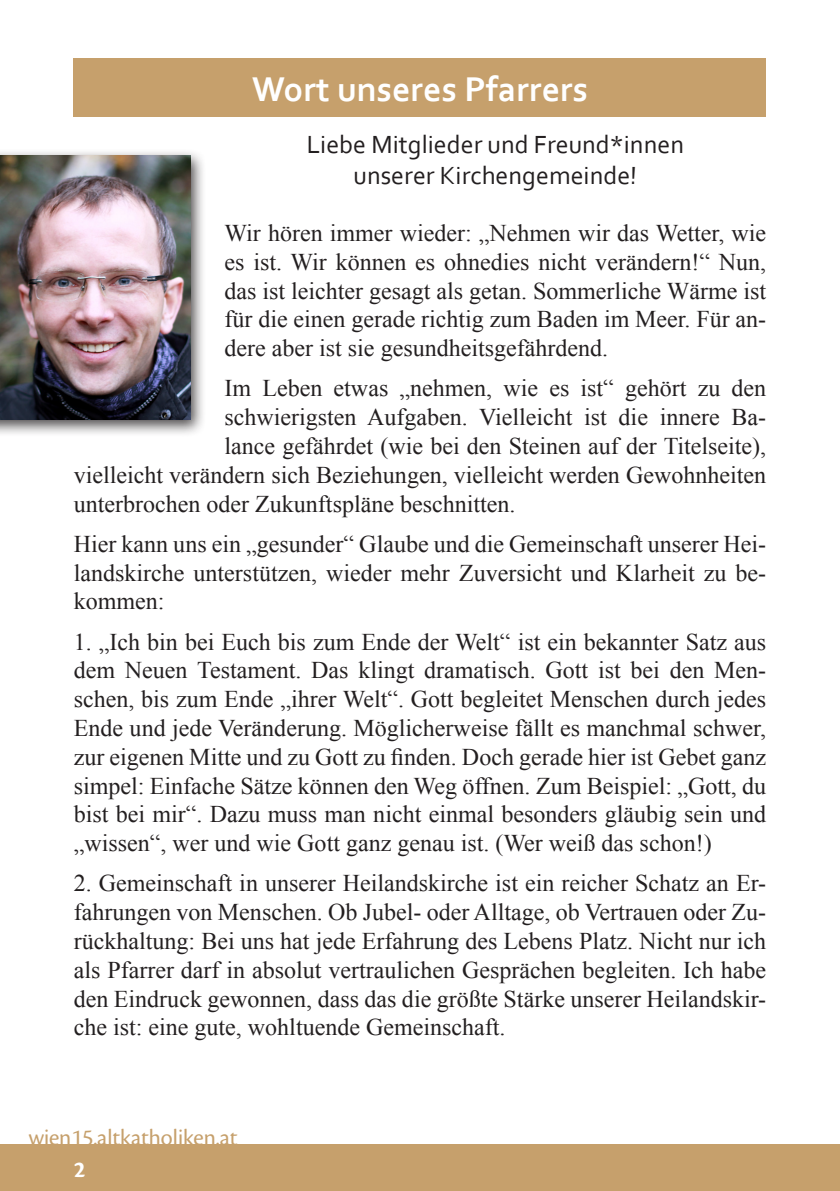
<style>
.page{position:relative;width:840px;height:1191px;background:#fff}
.page>*{position:absolute;margin:0;border:0;box-sizing:border-box;transform-origin:0 0}
.Überschrift_groß_neu{font:700 36px "Corbel";color:#fff}
.Überschrift_Drunter{font:26px/31.2px "Corbel";color:#231f20;text-align:center}
.Kurz_gemeldet{font:24px/28.8px "Times New Roman";color:#231f20;text-align:justify}
.t1{font:24px "Cronos Pro Subh";color:#c6a06c}
.t2{font:700 24px "Cronos Pro";color:#fff}
</style>
<div class="page">
<div style="left:0;top:1144px;width:839px;height:47px;background:#c6a06c"></div>
<div style="left:74px;top:58px;width:691px;height:58px;background:#c6a06c"></div>
<div style="left:0;top:149px;width:205px;height:288px;background:#231f20;opacity:.8"></div>
<img style="left:0;top:156px;width:190px;height:264px">
<p class="Überschrift_groß_neu" style="left:252px;top:66px;width:337px">Wort unseres Pfarrers</p>
<p class="Überschrift_Drunter" style="left:306px;top:128px;width:378px">Liebe Mitglieder und Freund*innen unserer Kirchengemeinde!</p>
<p class="Kurz_gemeldet" style="left:224px;top:218px;width:543px">Wir hören immer wieder: „Nehmen wir das Wetter, wie es ist. Wir können es ohnedies nicht verändern!“ Nun, das ist leichter gesagt als getan. Sommerliche Wärme ist für die einen gerade richtig zum Baden im Meer. Für an&shy;dere aber ist sie gesundheitsgefährdend.</p>
<p class="Kurz_gemeldet" style="left:224px;top:373px;width:543px">Im Leben etwas „nehmen, wie es ist“ gehört zu den</p>
<p class="Kurz_gemeldet" style="left:224px;top:402px;width:543px">schwierigsten Aufgaben. Vielleicht ist die innere Ba-</p>
<p class="Kurz_gemeldet" style="left:224px;top:431px;width:543px">lance gefährdet (wie bei den Steinen auf der Titelseite),</p>
<p class="Kurz_gemeldet" style="left:74px;top:460px;width:693px">vielleicht verändern sich Beziehungen, vielleicht werden Gewohnheiten</p>
<p class="Kurz_gemeldet" style="left:74px;top:489px;width:443px">unterbrochen oder Zukunftspläne beschnitten.</p>
<p class="Kurz_gemeldet" style="left:74px;top:529px;width:693px">Hier kann uns ein „gesunder“ Glaube und die Gemeinschaft unserer Hei&shy;landskirche unterstützen, wieder mehr Zuversicht und Klarheit zu be&shy;kommen:</p>
<p class="Kurz_gemeldet" style="left:74px;top:627px;width:693px">1. „Ich bin bei Euch bis zum Ende der Welt“ ist ein bekannter Satz aus dem Neuen Testament. Das klingt dramatisch. Gott ist bei den Men&shy;schen, bis zum Ende „ihrer Welt“. Gott begleitet Menschen durch jedes Ende und jede Veränderung. Möglicherweise fällt es manchmal schwer, zur eigenen Mitte und zu Gott zu finden. Doch gerade hier ist Gebet ganz simpel: Einfache Sätze können den Weg öffnen. Zum Beispiel: „Gott, du bist bei mir“. Dazu muss man nicht einmal besonders gläubig sein und „wissen“, wer und wie Gott ganz genau ist. (Wer weiß das schon!)</p>
<p class="Kurz_gemeldet" style="left:74px;top:868px;width:693px">2. Gemeinschaft in unserer Heilandskirche ist ein reicher Schatz an Er&shy;fahrungen von Menschen. Ob Jubel- oder Alltage, ob Vertrauen oder Zu&shy;rückhaltung: Bei uns hat jede Erfahrung des Lebens Platz. Nicht nur ich als Pfarrer darf in absolut vertraulichen Gesprächen begleiten. Ich habe den Eindruck gewonnen, dass das die größte Stärke unserer Heilandskir&shy;che ist: eine gute, wohltuende Gemeinschaft.</p>
<p class="t1" style="left:28px;top:1124px;width:210px">wien15.altkatholiken.at</p>
<p class="t2" style="left:74px;top:1155px;width:13px">2</p>
</div>
